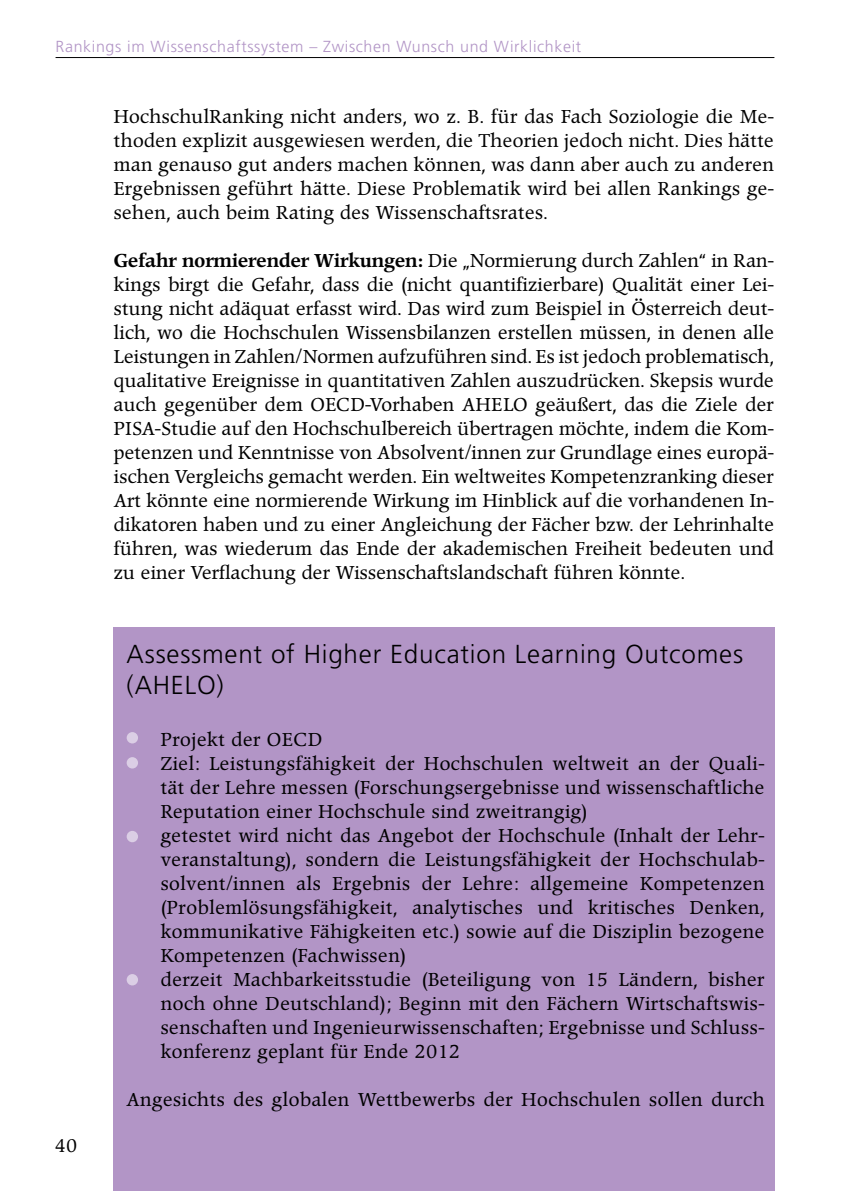
<style>
.page{position:relative;width:842px;height:1191px;background:#fff}
.page>*{position:absolute;margin:0;border:0;box-sizing:border-box;transform-origin:0 0}
.t1{font:300 26px/31.2px "Frutiger";letter-spacing:.03em;color:#000}
.t2{font:18.4px/24px "Poppl Pontifex BE";letter-spacing:.03em;color:#000;text-align:justify}
.t3{font:18px "Poppl Pontifex BE";color:#000}
.t4{font:300 16px "Frutiger CE";letter-spacing:.04em;color:#b295c6}
.s1{font-weight:500}
</style>
<div class="page">
<hr style="left:56px;top:57px;width:718px;height:1px;background:#000">
<div style="left:113px;top:628px;width:661px;height:563px;background:#b295c6"></div>
<div style="left:127px;top:732px;width:11px;height:11px;background:#dbcee5;border-radius:50%"></div>
<div style="left:127px;top:757px;width:11px;height:11px;background:#dbcee5;border-radius:50%"></div>
<div style="left:127px;top:831px;width:11px;height:11px;background:#dbcee5;border-radius:50%"></div>
<div style="left:127px;top:974px;width:11px;height:11px;background:#dbcee5;border-radius:50%"></div>
<p class="t4" style="left:56px;top:37px;width:527px">Rankings im Wissenschaftssystem – Zwischen Wunsch und Wirklichkeit</p>
<p class="t2" style="left:114px;top:105px;width:661px">HochschulRanking nicht anders, wo z. B. für das Fach Soziologie die Me&shy;thoden explizit ausgewiesen werden, die Theorien jedoch nicht. Dies hätte man genauso gut anders machen können, was dann aber auch zu anderen Ergebnissen geführt hätte. Diese Problematik wird bei allen Rankings ge&shy;sehen, auch beim Rating des Wissenschaftsrates.</p>
<p class="t2" style="left:114px;top:249px;width:662px"><span class="s1">Gefahr normierender Wirkungen:</span> Die „Normierung durch Zahlen“ in Ran&shy;kings birgt die Gefahr, dass die (nicht quantifizierbare) Qualität einer Lei&shy;stung nicht adäquat erfasst wird. Das wird zum Beispiel in Österreich deut&shy;lich, wo die Hochschulen Wissensbilanzen erstellen müssen, in denen alle Leistungen in Zahlen/Normen aufzuführen sind. Es ist jedoch problematisch, qualitative Ereignisse in quantitativen Zahlen auszudrücken. Skepsis wurde auch gegenüber dem OECD-Vorhaben AHELO geäußert, das die Ziele der PISA-Studie auf den Hochschulbereich übertragen möchte, indem die Kom&shy;petenzen und Kenntnisse von Absolvent/innen zur Grundlage eines europä&shy;ischen Vergleichs gemacht werden. Ein weltweites Kompetenzranking dieser Art könnte eine normierende Wirkung im Hinblick auf die vorhandenen In&shy;dikatoren haben und zu einer Angleichung der Fächer bzw. der Lehrinhalte führen, was wiederum das Ende der akademischen Freiheit bedeuten und zu einer Verflachung der Wissenschaftslandschaft führen könnte.</p>
<h1 class="t1" style="left:127px;top:639px;width:618px">Assessment of Higher Education Learning Outcomes (AHELO)</h1>
<p class="t3" style="left:55px;top:1135px;width:23px">40</p>
<p class="t2" style="left:161px;top:728px;width:605px;text-align:left">Projekt der OECD<br>Ziel: Leistungsfähigkeit der Hochschulen weltweit an der Quali&shy;tät der Lehre messen (Forschungsergebnisse und wissenschaftliche Reputation einer Hochschule sind zweitrangig)<br>getestet wird nicht das Angebot der Hochschule (Inhalt der Lehr&shy;veranstaltung), sondern die Leistungsfähigkeit der Hochschulab&shy;solvent/innen als Ergebnis der Lehre: allgemeine Kompetenzen (Problemlösungsfähigkeit, analytisches und kritisches Denken, kommunikative Fähigkeiten etc.) sowie auf die Disziplin bezogene Kompetenzen (Fachwissen)<br>derzeit Machbarkeitsstudie (Beteiligung von 15 Ländern, bisher noch ohne Deutschland); Beginn mit den Fächern Wirtschaftswis&shy;senschaften und Ingenieurwissenschaften; Ergebnisse und Schluss&shy;konferenz geplant für Ende 2012</p>
<p class="t2" style="left:127px;top:1088px;width:639px">Angesichts des globalen Wettbewerbs der Hochschulen sollen durch</p>
</div>
